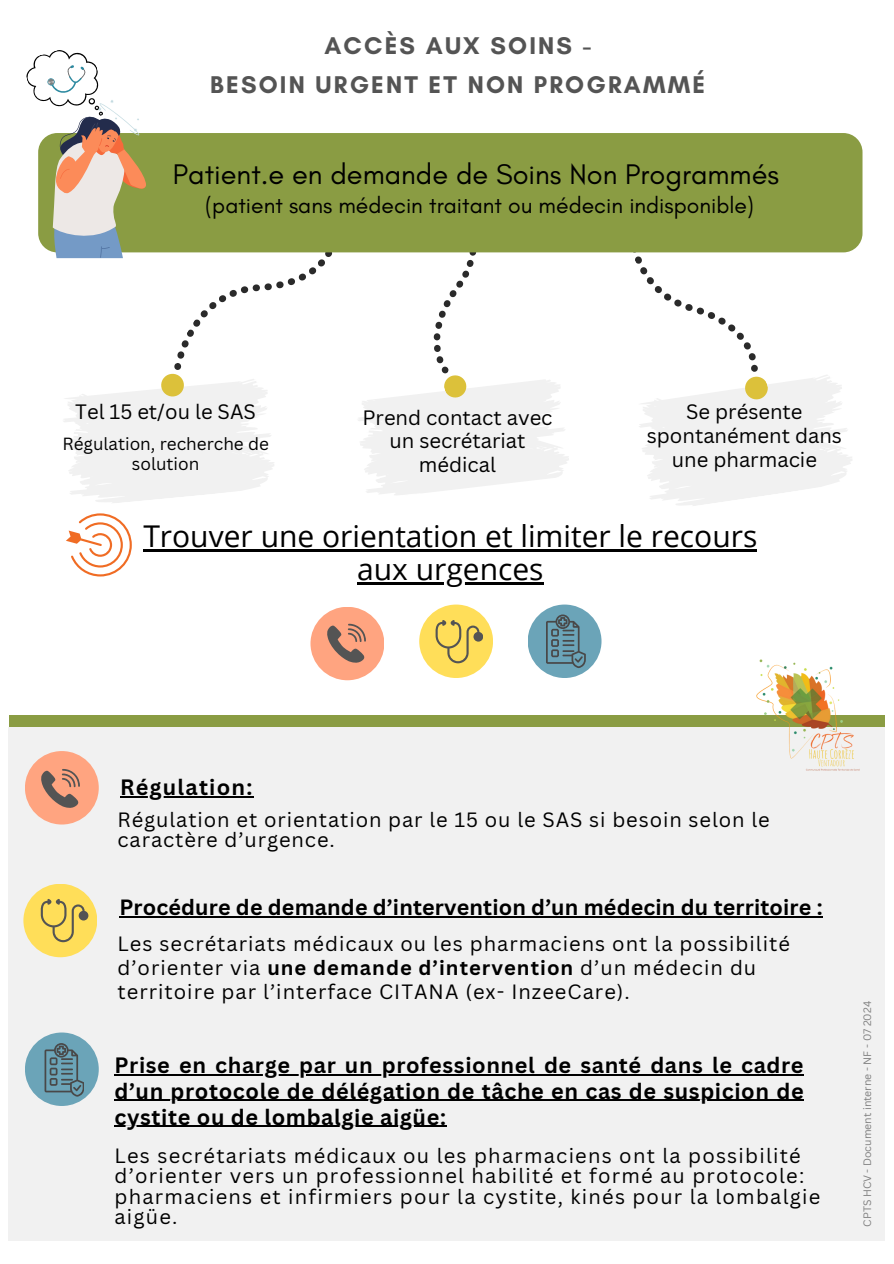
<style>
.page{position:relative;width:894px;height:1264px;background:#fff}
.page>*{position:absolute;margin:0;border:0;box-sizing:border-box;transform-origin:0 0}
.t1{font:30px "Open Sans";color:#000}
.t2{font:28.95px "Glacial Indifference";color:#000}
.t3{font:700 24.6px/39.3px "Glacial Indifference";letter-spacing:.09em;color:#545454;text-align:center}
.t4{font:22.95px "Glacial Indifference";color:#000}
.t5{font:700 21.6px "Canva Sans";letter-spacing:.03em;color:#000}
.t6{font:700 21.6px "Canva Sans";letter-spacing:.055em;color:#000}
.t7{font:700 21.45px "Canva Sans";letter-spacing:.005em;color:#000}
.t8{font:20.25px/23.7px "Canva Sans";color:#000;text-align:center}
.t9{font:20.1px/20.2px "Canva Sans";letter-spacing:.05em;color:#000}
.t10{font:17.1px/20.2px "Canva Sans";color:#000;text-align:center}
.t11{font:10.5px "Canva Sans";color:#808080}
.s1{font-weight:700}
</style>
<div class="page">
<svg style="left:613px;top:245px;width:245px;height:261px"></svg>
<div style="left:9px;top:715px;width:875px;height:51px;background:#8a9c43"></div>
<div style="left:9px;top:727px;width:875px;height:513px;background:#f1f1f1"></div>
<img style="left:756px;top:659px;width:104px;height:112px">
<div style="left:25px;top:1032px;width:74px;height:73px;background:#6ba4b8;border-radius:50%"></div>
<div style="left:25px;top:751px;width:74px;height:73px;background:#ffa480;border-radius:50%"></div>
<div style="left:310px;top:607px;width:74px;height:73px;background:#ffa480;border-radius:50%"></div>
<div style="left:419px;top:604px;width:74px;height:74px;background:#ffde59;border-radius:50%"></div>
<svg style="left:327px;top:623px;width:39px;height:40px"></svg>
<svg style="left:435px;top:620px;width:47px;height:43px"></svg>
<div style="left:527px;top:604px;width:74px;height:74px;background:#6ba4b8;border-radius:50%"></div>
<svg style="left:546px;top:614px;width:39px;height:54px"></svg>
<hr style="left:119px;top:916px;width:703px;height:1px;background:#000">
<svg style="left:41px;top:769px;width:39px;height:39px"></svg>
<svg style="left:45px;top:1043px;width:39px;height:53px"></svg>
<div style="left:23px;top:883px;width:74px;height:74px;background:#ffde59;border-radius:50%"></div>
<svg style="left:41px;top:899px;width:47px;height:43px"></svg>
<hr style="left:120px;top:796px;width:133px;height:1px;background:#000">
<hr style="left:143px;top:549px;width:614px;height:2px;background:#000">
<hr style="left:357px;top:582px;width:186px;height:2px;background:#000">
<hr style="left:114px;top:1073px;width:690px;height:2px;background:#000">
<hr style="left:114px;top:1099px;width:690px;height:1px;background:#000">
<hr style="left:114px;top:1125px;width:332px;height:1px;background:#000">
<div style="left:38px;top:133px;width:824px;height:119px;background:#8a9c43;border-radius:19px"></div>
<svg style="left:26px;top:50px;width:547px;height:526px"></svg>
<h3 class="t3" style="left:210px;top:26px;width:496px">ACCÈS AUX SOINS -<br>BESOIN URGENT ET NON PROGRAMMÉ</h3>
<p class="t2" style="left:173px;top:156px;width:607px">Patient.e en demande de Soins Non Programmés</p>
<h5 class="t4" style="left:205px;top:191px;width:550px">(patient sans médecin traitant ou médecin indisponible)</h5>
<p class="t8" style="left:75px;top:399px;width:182px">Tel 15 et/ou le SAS</p>
<h1 class="t8" style="left:646px;top:399px;width:197px">Se présente spontanément dans une pharmacie</h1>
<h1 class="t8" style="left:362px;top:405px;width:192px">Prend contact avec un secrétariat médical</h1>
<p class="t10" style="left:62px;top:433px;width:208px">Régulation, recherche de solution</p>
<p class="t1" style="left:143px;top:515px;width:615px">Trouver une orientation et limiter le recours</p>
<p class="t1" style="left:357px;top:548px;width:188px">aux urgences</p>
<p class="t6" style="left:120px;top:772px;width:134px">Régulation:</p>
<h5 class="t9" style="left:117px;top:809px;width:653px">Régulation et orientation par le 15 ou le SAS si besoin selon le caractère d’urgence.</h5>
<p class="t7" style="left:119px;top:892px;width:704px">Procédure de demande d’intervention d’un médecin du territoire :</p>
<h6 class="t9" style="left:117px;top:931px;width:674px;line-height:23.7px">Les secrétariats médicaux ou les pharmaciens ont la possibilité d’orienter via <span class="s1">une demande d’intervention</span> d’un médecin du territoire par l’interface CITANA (ex- InzeeCare).</h6>
<p class="t5" style="left:114px;top:1049px;width:690px">Prise en charge par un professionnel de santé dans le cadre</p>
<h5 class="t5" style="left:114px;top:1075px;width:690px">d’un protocole de délégation de tâche en cas de suspicion de</h5>
<p class="t5" style="left:114px;top:1101px;width:333px">cystite ou de lombalgie aigüe:</p>
<p class="t9" style="left:114px;top:1145px;width:707px">Les secrétariats médicaux ou les pharmaciens ont la possibilité d’orienter vers un professionnel habilité et formé au protocole: pharmaciens et infirmiers pour la cystite, kinés pour la lombalgie aigüe.</p>
<p class="t11" style="left:859px;top:1226px;width:227px;rotate:-90deg">CPTS HCV - Document interne - NF - 07 2024</p>
</div>
